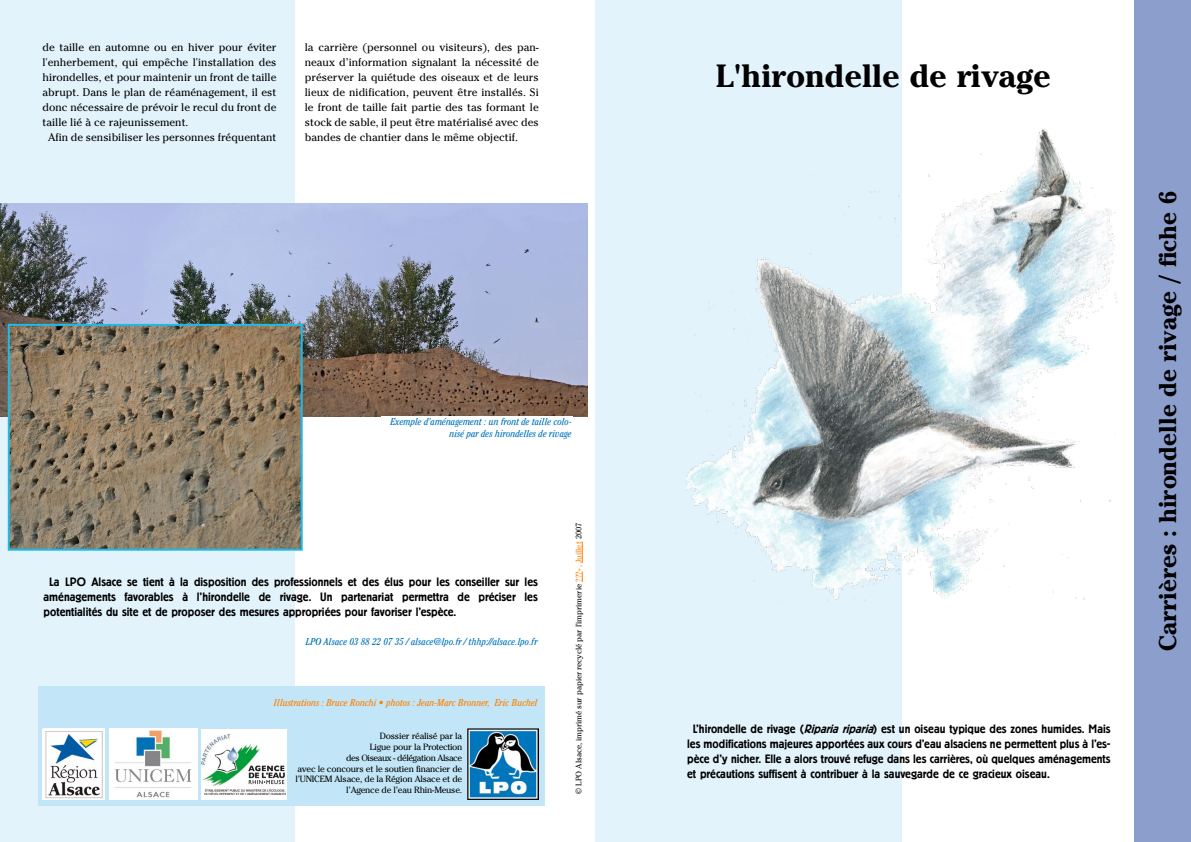
<style>
.page{position:relative;width:1191px;height:842px;background:#fff}
.page>*{position:absolute;margin:0;border:0;box-sizing:border-box;transform-origin:0 0}
.Titre_1{font:700 32px "Cheltenham";color:#000}
.Titre_2{font:700 24px "Cheltenham";color:#000}
.Chapo_12{font:500 12px/15px "Berliner Grotesk";color:#000;text-align:justify}
.Texte_11{font:11px/15px "Cheltenham";color:#000;text-align:justify}
.Légende_10{font:italic condensed 10px/12px "Cheltenham";letter-spacing:-.005em;color:#0076bd;text-align:right}
.Légende_10-2{font:italic condensed 10px "Cheltenham";letter-spacing:-.005em;color:#ff8100}
.Texte_10{font:9px/10.8px "Cheltenham";letter-spacing:-.025em;color:#000;text-align:right}
.Texte_9{font:8px "Cheltenham";letter-spacing:-.01em;color:#000}
.s1{color:#ff8100}
.s2{font-style:italic}
</style>
<div class="page">
<div style="left:595px;top:0;width:306px;height:842px;background:#e2f3fb"></div>
<div style="left:0;top:0;width:295px;height:842px;background:#e2f3fb"></div>
<div style="left:38px;top:686px;width:506px;height:119px;background:#c2e6f7"></div>
<div style="left:1134px;top:0;width:57px;height:842px;background:#8c9ecc"></div>
<img style="left:0;top:203px;width:588px;height:214px">
<svg style="left:582px;top:542px;width:1px;height:21px"></svg>
<img style="left:686px;top:129px;width:431px;height:472px">
<img style="left:468px;top:729px;width:71px;height:70px">
<img style="left:11px;top:327px;width:289px;height:221px">
<div style="left:8px;top:324px;width:295px;height:227px;border:2px solid #1dbbe9"></div>
<div style="left:201px;top:729px;width:85px;height:70px;background:#fff"></div>
<img style="left:201px;top:734px;width:85px;height:60px">
<img style="left:43px;top:729px;width:62px;height:70px">
<img style="left:109px;top:729px;width:88px;height:70px">
<p class="Texte_11" style="left:43px;top:40px;width:235px">de taille en automne ou en hiver pour éviter l'enherbement, qui empêche l'installation des hirondelles, et pour maintenir un front de taille abrupt. Dans le plan de réaménagement, il est donc nécessaire de prévoir le recul du front de taille lié à ce rajeunissement.</p>
<p class="Texte_11" style="left:48px;top:130px;width:230px">Afin de sensibiliser les personnes fréquentant</p>
<p class="Texte_11" style="left:305px;top:40px;width:235px">la carrière (personnel ou visiteurs), des pan&shy;neaux d’information signalant la nécessité de préserver la quiétude des oiseaux et de leurs lieux de nidification, peuvent être installés. Si le front de taille fait partie des tas formant le stock de sable, il peut être matérialisé avec des bandes de chantier dans le même objectif.</p>
<p class="Légende_10" style="left:390px;top:416px;width:183px">Exemple d’aménagement : un front de taille colo&shy;nisé par des hirondelles de rivage</p>
<p class="Chapo_12" style="left:44px;top:574px;width:496px;text-indent:6px">La LPO Alsace se tient à la disposition des professionnels et des élus pour les conseiller sur les aménagements favorables à l'hirondelle de rivage. Un partenariat permettra de préciser les potentialités du site et de proposer des mesures appropriées pour favoriser l'espèce.</p>
<p class="Légende_10" style="left:306px;top:636px;width:233px">LPO Alsace 03 88 22 07 35 / alsace@lpo.fr / thhp://alsace.lpo.fr</p>
<p class="Légende_10-2" style="left:274px;top:697px;width:265px">Illustrations : Bruce Ronchi • photos : Jean-Marc Bronner, Eric Buchel</p>
<p class="Texte_10" style="left:295px;top:731px;width:168px">Dossier réalisé par la<br>Ligue pour la Protection<br>des Oiseaux - délégation Alsace<br>avec le concours et le soutien financier de l’UNICEM Alsace, de la Région Alsace et de l’Agence de l’eau Rhin-Meuse.</p>
<p class="Texte_9" style="left:574px;top:794px;width:272px;rotate:-90deg">© LPO Alsace, imprimé sur papier recyclé par l'imprimerie <span class="s1">???+, Juillet</span> 2007</p>
<p class="Titre_1" style="left:716px;top:57px;width:336px">L'hirondelle de rivage</p>
<p class="Chapo_12" style="left:687px;top:722px;width:425px;text-indent:6px">L'hirondelle de rivage (<span class="s2">Ripariariparia</span>) est un oiseau typique des zones humides. Mais les modifications majeures apportées aux cours d'eau alsaciens ne permettent plus à l'es&shy;pèce d'y nicher. Elle a alors trouvé refuge dans les carrières, où quelques aménagements et précautions suffisent à contribuer à la sauvegarde de ce gracieux oiseau.</p>
<p class="Titre_2" style="left:1153px;top:651px;width:462px;rotate:-90deg">Carrières : hirondelle de rivage / fiche 6</p>
</div>
